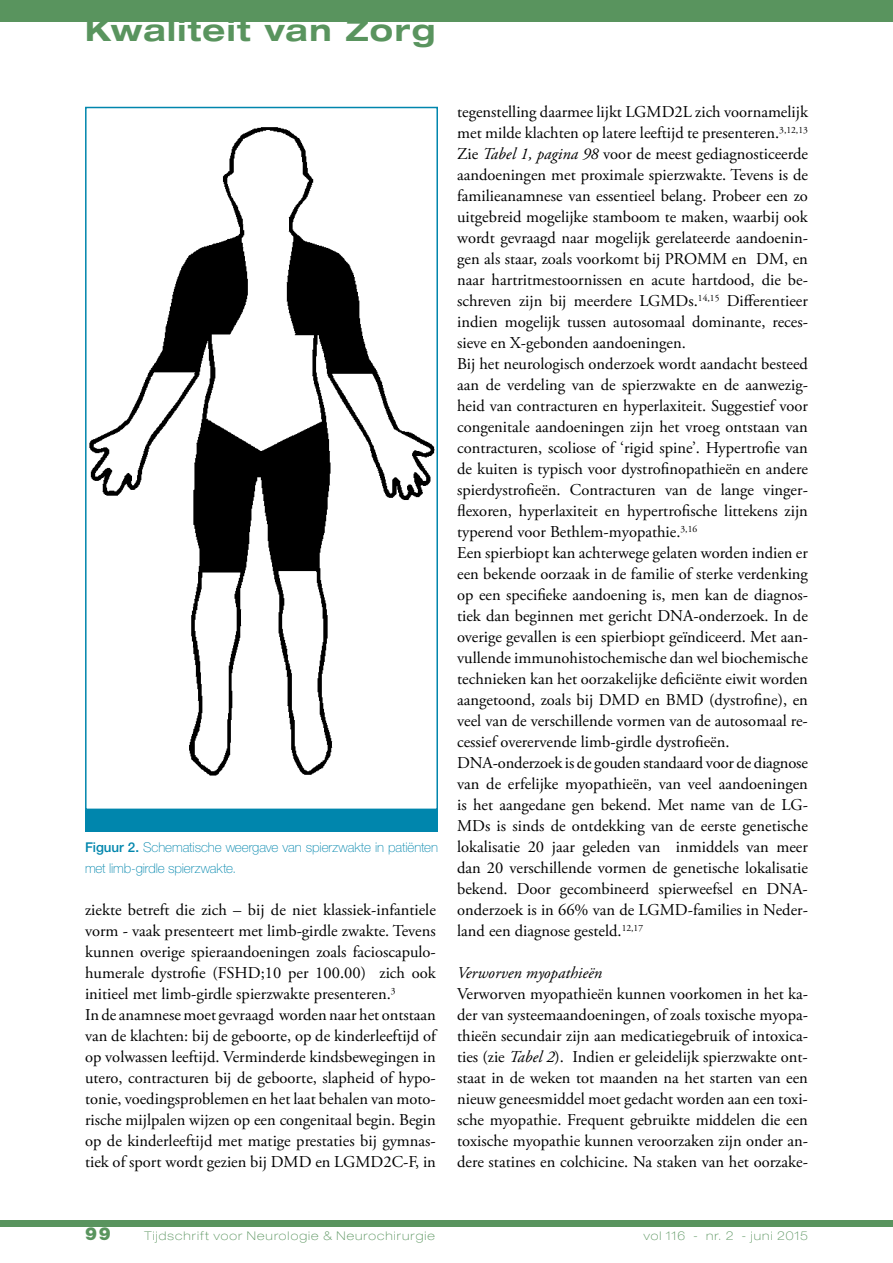
<style>
.page{position:relative;width:893px;height:1263px;background:#fff}
.page>*{position:absolute;margin:0;border:0;box-sizing:border-box;transform-origin:0 0}
.t1{font:700 expanded 30px "Helvetica Neue LT Std";letter-spacing:.05em;color:#59945e}
.t2{font:900 18px "Helvetica Neue LT Std";color:#59945e}
.t3{font:16.5px/21px "Adobe Garamond Pro";color:#000}
.t4{font:italic 16.5px "Adobe Garamond Pro";color:#000}
.t5{font:100 13.5px/21px "Helvetica Neue LT Std";letter-spacing:-.01em;color:#0086ad}
.t6{font:100 expanded 12px "Helvetica Neue LT Std";letter-spacing:.09em;color:#59945e}
.s1{font-weight:500}
.s2{font-style:italic}
</style>
<div class="page">
<div style="left:0;top:1220px;width:893px;height:7px;background:#59945e"></div>
<div style="left:0;top:0;width:893px;height:21px;background:#59945e"></div>
<img style="left:89px;top:127px;width:346px;height:649px">
<div style="left:85px;top:107px;width:353px;height:703px;border:2px solid #0086ad"></div>
<div style="left:85px;top:810px;width:353px;height:21px;background:#0086ad"></div>
<h1 class="t1" style="left:85px;top:11px;width:352px">Kwaliteit van Zorg</h1>
<p class="t5" style="left:85px;top:837px;width:354px"><span class="s1">Figuur 2.</span> Schematische weergave van spierzwakte in patiënten met limb-girdle spierzwakte.</p>
<p class="t3" style="left:85px;top:900px;width:352px">ziekte betreft die zich – bij de niet klassiek-infantiele vorm - vaak presenteert met limb-girdle zwakte. Tevens kunnen overige spieraandoeningen zoals facioscapulo&shy;humerale dystrofie (FSHD;10 per 100.00) zich ook initieel met limb-girdle spierzwakte presenteren.<sup>3<br></sup>In de anamnese moet gevraagd worden naar het ontstaan van de klachten: bij de geboorte, op de kinderleeftijd of op volwassen leeftijd. Verminderde kindsbewegingen in utero, contracturen bij de geboorte, slapheid of hypo&shy;tonie, voedingsproblemen en het laat behalen van moto&shy;rische mijlpalen wijzen op een congenitaal begin. Begin op de kinderleeftijd met matige prestaties bij gymnas&shy;tiek of sport wordt gezien bij DMD en LGMD2C-F, in</p>
<p class="t3" style="left:457px;top:102px;width:352px">tegenstelling daarmee lijkt LGMD2L zich voornamelijk met milde klachten op latere leeftijd te presenteren.<sup>3,12,13<br></sup>Zie <span class="s2">Tabel 1, pagina 98</span> voor de meest gediagnosticeerde aandoeningen met proximale spierzwakte. Tevens is de familieanamnese van essentieel belang. Probeer een zo uitgebreid mogelijke stamboom te maken, waarbij ook wordt gevraagd naar mogelijk gerelateerde aandoenin&shy;gen als staar, zoals voorkomt bij PROMM en DM, en naar hartritmestoornissen en acute hartdood, die be&shy;schreven zijn bij meerdere LGMDs.<sup>14,15</sup> Differentieer indien mogelijk tussen autosomaal dominante, reces&shy;sieve en X-gebonden aandoeningen.<br>Bij het neurologisch onderzoek wordt aandacht besteed aan de verdeling van de spierzwakte en de aanwezig&shy;heid van contracturen en hyperlaxiteit. Suggestief voor congenitale aandoeningen zijn het vroeg ontstaan van contracturen, scoliose of ‘rigid spine’. Hypertrofie van de kuiten is typisch voor dystrofinopathieën en andere spierdystrofieën. Contracturen van de lange vinger&shy;flexoren, hyperlaxiteit en hypertrofische littekens zijn typerend voor Bethlem-myopathie.<sup>3,16<br></sup>Een spierbiopt kan achterwege gelaten worden indien er een bekende oorzaak in de familie of sterke verdenking op een specifieke aandoening is, men kan de diagnos&shy;tiek dan beginnen met gericht DNA-onderzoek. In de overige gevallen is een spierbiopt geïndiceerd. Met aan&shy;vullende immunohistochemische dan wel biochemische technieken kan het oorzakelijke deficiënte eiwit worden aangetoond, zoals bij DMD en BMD (dystrofine), en veel van de verschillende vormen van de autosomaal re&shy;cessief overervende limb-girdle dystrofieën.<br>DNA-onderzoek is de gouden standaard voor de diagnose van de erfelijke myopathieën, van veel aandoeningen is het aangedane gen bekend. Met name van de LG-MDs is sinds de ontdekking van de eerste genetische lokalisatie 20 jaar geleden van inmiddels van meer dan 20 verschillende vormen de genetische lokalisatie bekend. Door gecombineerd spierweefsel en DNA&shy;onderzoek is in 66% van de LGMD-families in Neder&shy;land een diagnose gesteld.<sup>12,17</sup></p>
<p class="t4" style="left:457px;top:963px;width:147px">Verworven myopathieën</p>
<p class="t3" style="left:457px;top:984px;width:352px;text-align:justify">Verworven myopathieën kunnen voorkomen in het ka&shy;der van systeemaandoeningen, of zoals toxische myopa&shy;thieën secundair zijn aan medicatiegebruik of intoxica&shy;ties (zie <span class="s2">Tabel 2</span>). Indien er geleidelijk spierzwakte ont&shy;staat in de weken tot maanden na het starten van een nieuw geneesmiddel moet gedacht worden aan een toxi&shy;sche myopathie. Frequent gebruikte middelen die een toxische myopathie kunnen veroorzaken zijn onder an&shy;dere statines en colchicine. Na staken van het oorzake-</p>
<p class="t2" style="left:85px;top:1222px;width:27px">99</p>
<p class="t6" style="left:145px;top:1228px;width:292px">Tijdschrift voor Neurologie &amp; Neurochirurgie</p>
<p class="t6" style="left:643px;top:1228px;width:166px">vol 116 - nr. 2 - juni 2015</p>
</div>
